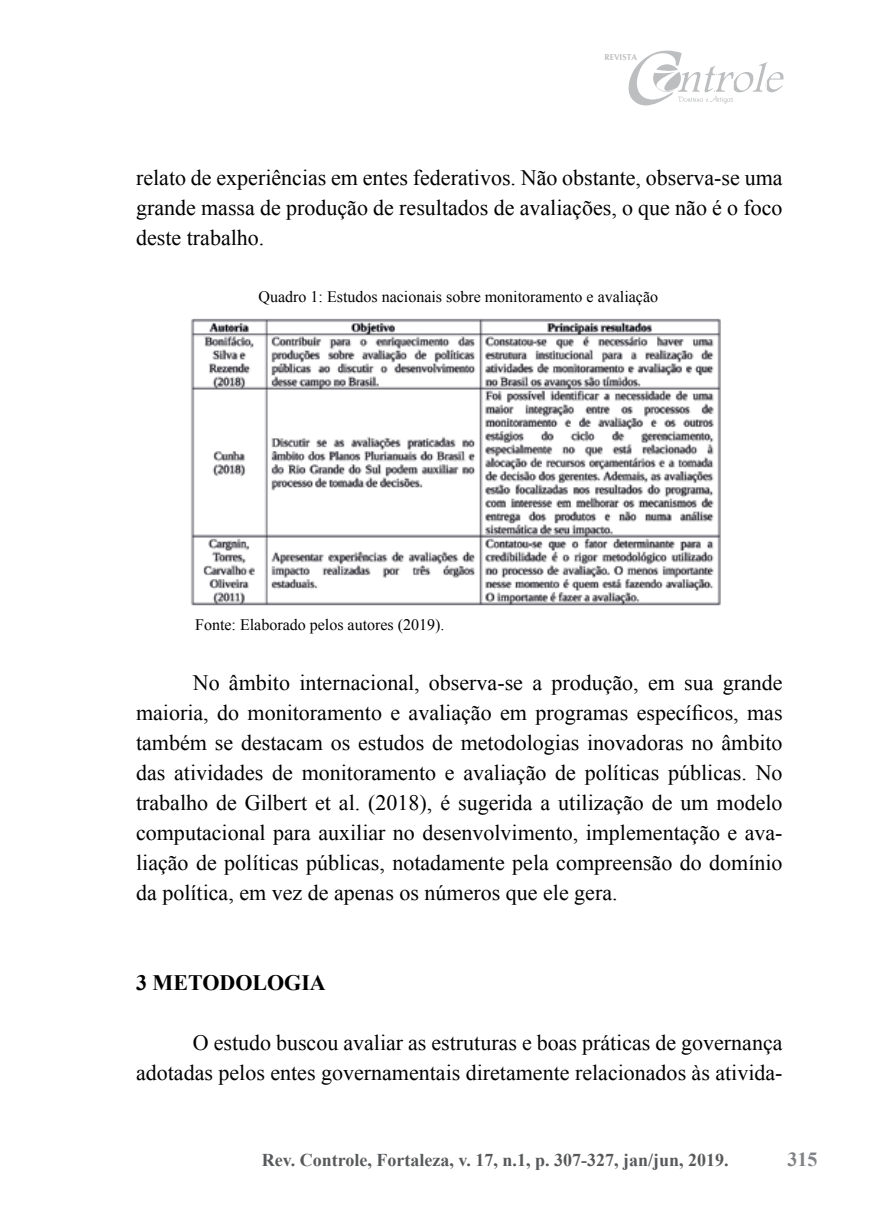
<style>
.page{position:relative;width:879px;height:1219px;background:#fff}
.page>*{position:absolute;margin:0;border:0;box-sizing:border-box;transform-origin:0 0}
.t1{font:22px/30px "Times New Roman";color:#000;text-align:justify}
.t2{font:700 22px "Times New Roman";color:#000}
.t3{font:700 20px "Times New Roman";color:#808285}
.t4{font:700 18px "Times New Roman";color:#58595b}
.t5{font:16px "Times New Roman";color:#000}
.t6{font:700 8.6px "CG Omega";color:#bcbec0}
</style>
<div class="page">
<svg style="left:628px;top:51px;width:156px;height:54px"></svg>
<img style="left:191px;top:318px;width:530px;height:288px">
<p class="t6" style="left:604px;top:52px;width:34px">REVISTA</p>
<p class="t1" style="left:136px;top:163px;width:648px">relato de experiências em entes federativos. Não obstante, observa-se uma grande massa de produção de resultados de avaliações, o que não é o foco deste trabalho.</p>
<p class="t5" style="left:258px;top:286px;width:401px">Quadro 1: Estudos nacionais sobre monitoramento e avaliação</p>
<p class="t5" style="left:195px;top:613px;width:251px">Fonte: Elaborado pelos autores (2019).</p>
<p class="t1" style="left:136px;top:667px;width:648px;text-indent:57px">No âmbito internacional, observa-se a produção, em sua grande maioria, do monitoramento e avaliação em programas específicos, mas também se destacam os estudos de metodologias inovadoras no âmbito das atividades de monitoramento e avaliação de políticas públicas. No trabalho de Gilbert et al. (2018), é sugerida a utilização de um modelo computacional para auxiliar no desenvolvimento, implementação e ava&shy;liação de políticas públicas, notadamente pela compreensão do domínio da política, em vez de apenas os números que ele gera.</p>
<p class="t2" style="left:136px;top:967px;width:191px">3 METODOLOGIA</p>
<p class="t1" style="left:136px;top:1027px;width:648px;text-align:right">O estudo buscou avaliar as estruturas e boas práticas de governança adotadas pelos entes governamentais diretamente relacionados às ativida-</p>
<p class="t4" style="left:262px;top:1147px;width:468px">Rev. Controle, Fortaleza, v. 17, n.1, p. 307-327, jan/jun, 2019.</p>
<p class="t3" style="left:787px;top:1145px;width:31px">315</p>
</div>
